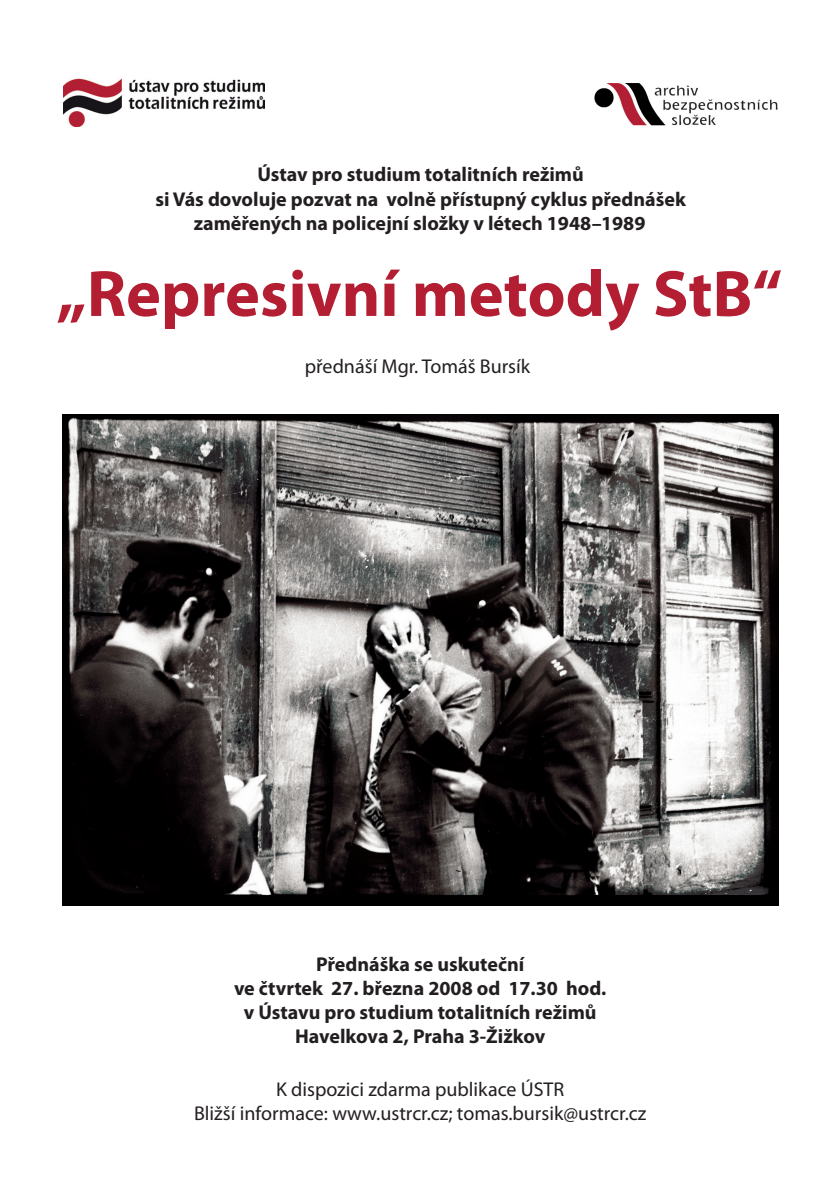
<style>
.page{position:relative;width:840px;height:1191px;background:#fff}
.page>*{position:absolute;margin:0;border:0;box-sizing:border-box;transform-origin:0 0}
.t1{font:700 66px "Myriad Pro";color:#b31e33}
.t2{font:700 20px/24px "Myriad Pro";color:#231f20;text-align:center}
.t3{font:20px/24px "Myriad Pro";color:#231f20;text-align:center}
</style>
<div class="page">
<img style="left:63px;top:415px;width:715px;height:491px">
<img style="left:64px;top:78px;width:200px;height:49px">
<img style="left:594px;top:83px;width:184px;height:43px">
<p class="t2" style="left:155px;top:163px;width:531px">Ústav pro studium totalitních režimů<br>si Vás dovoluje pozvat na volně přístupný cyklus přednášek zaměřených na policejní složky v létech 1948–1989</p>
<h1 class="t1" style="left:56px;top:257px;width:727px">„Represivní metody StB“</h1>
<p class="t3" style="left:305px;top:354px;width:227px">přednáší Mgr. Tomáš Bursík</p>
<p class="t2" style="left:234px;top:953px;width:373px">Přednáška se uskuteční<br>ve čtvrtek 27. března 2008 od 17.30 hod. v Ústavu pro studium totalitních režimů<br>Havelkova 2, Praha 3-Žižkov</p>
<p class="t3" style="left:194px;top:1077px;width:453px">K dispozici zdarma publikace ÚSTR<br>Bližší informace: www.ustrcr.cz; tomas.bursik@ustrcr.cz</p>
</div>
